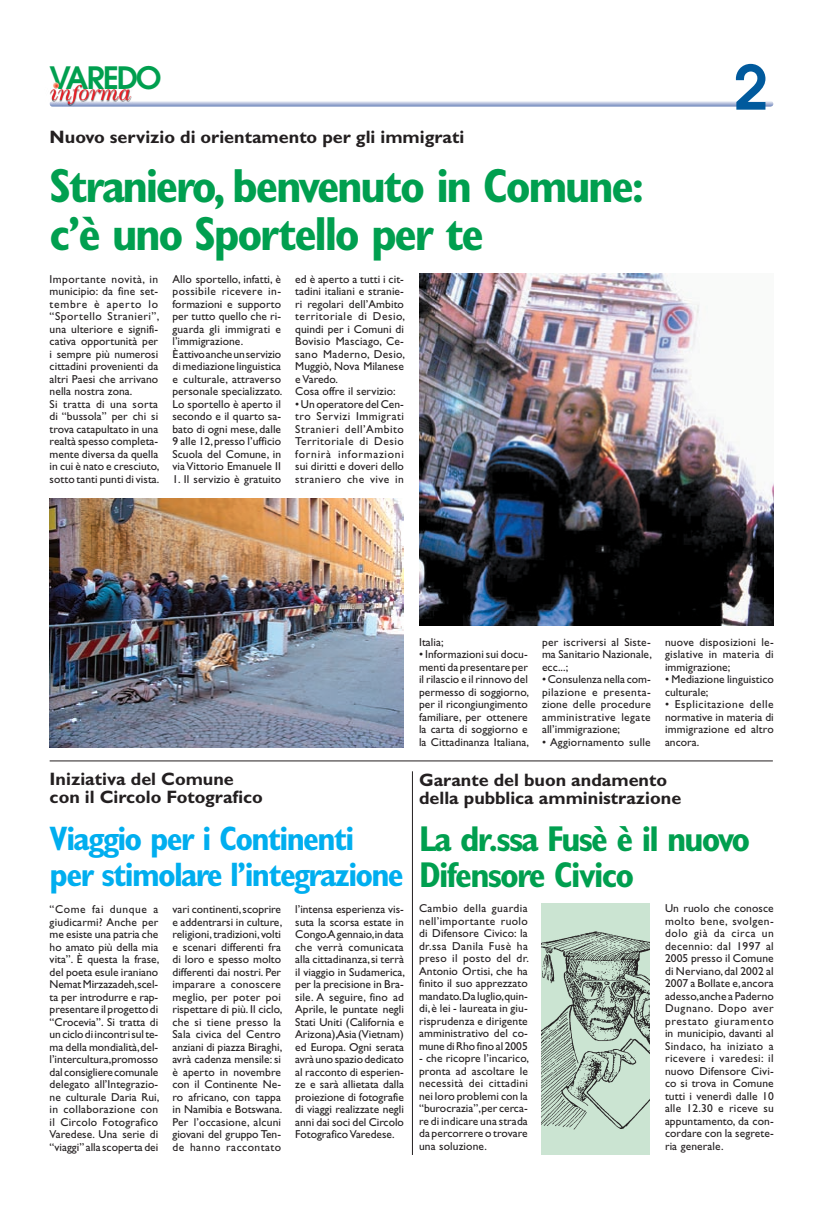
<style>
.page{position:relative;width:823px;height:1219px;background:#fff}
.page>*{position:absolute;margin:0;border:0;box-sizing:border-box;transform-origin:0 0}
.t1{font:600 60.6px "Avant Garde";color:#015a9d}
.t2{font:700 condensed 48px/48px "Gill Sans";letter-spacing:-.05em;color:#009f4f}
.t3{font:700 condensed 36px "Gill Sans";letter-spacing:-.05em;color:#009f4f}
.t4{font:700 condensed 34px/36px "Gill Sans";letter-spacing:-.05em;color:#00aeef}
.t5{font:600 30.6px "Avant Garde";letter-spacing:-.075em;color:#009f4f}
.t6{font:italic 22.1px "Century";letter-spacing:-.01em;color:#ee1d23}
.t7{font:700 18px/18px "Gill Sans";color:#231f20}
.t8{font:11.5px/12.5px "Gill Sans";letter-spacing:.005em;color:#231f20;text-align:justify}
.s1{font-size:36px;color:#009f4f}
</style>
<div class="page">
<svg style="left:155px;top:101px;width:617px;height:6px;background:#b5c0dc"></svg>
<div style="left:45px;top:80px;width:110px;height:27px;background:#231f20;opacity:.75"></div>
<svg style="left:53px;top:82px;width:6px;height:7px"></svg>
<hr style="left:50px;top:761px;width:722px;height:1px;background:#231f20">
<hr style="left:412px;top:771px;width:1px;height:384px;background:#231f20">
<div style="left:540px;top:904px;width:109px;height:251px;background:#cbe4d2"></div>
<img style="left:540px;top:917px;width:109px;height:225px">
<img style="left:50px;top:498px;width:353px;height:250px">
<img style="left:419px;top:273px;width:354px;height:352px">
<h3 class="t5" style="left:50px;top:58px;width:113px">VAREDO</h3>
<h3 class="t6" style="left:50px;top:80px;width:83px">informa</h3>
<h3 class="t7" style="left:50px;top:128px;width:416px">Nuovo servizio di orientamento per gli immigrati</h3>
<h2 class="t2" style="left:50px;top:162px;width:596px">Straniero, benvenuto in Comune: c’è uno Sportello per te</h2>
<p class="t8" style="left:50px;top:273px;width:111px;text-align:left">Importante novità, in municipio: da fine set&shy;tembre è aperto lo “Sportello Stranieri”, una ulteriore e signifi&shy;cativa opportunità per i sempre più numerosi cittadini provenienti da altri Paesi che arrivano nella nostra zona.<br>Si tratta di una sorta di “bussola” per chi si trova catapultato in una realtà spesso completa&shy;mente diversa da quella in cui è nato e cresciuto, sotto tanti punti di vista.</p>
<p class="t8" style="left:172px;top:273px;width:111px;text-align:left">Allo sportello, infatti, è possibile ricevere in&shy;formazioni e supporto per tutto quello che ri&shy;guarda gli immigrati e l’immigrazione.<br>È attivo anche un servizio di mediazione linguistica e culturale, attraverso personale specializzato.<br>Lo sportello è aperto il secondo e il quarto sa&shy;bato di ogni mese, dalle<br>9 alle 12, presso l’ufficio<br>Scuola del Comune, in via Vittorio Emanuele II</p>
<p class="t8" style="left:172px;top:473px;width:110px">1. Il servizio è gratuito</p>
<p class="t8" style="left:295px;top:273px;width:111px;text-align:left">ed è aperto a tutti i cit&shy;tadini italiani e stranie&shy;ri regolari dell’Ambito territoriale di Desio, quindi per i Comuni di<br>Bovisio Masciago, Ce&shy;sano Maderno, Desio,<br>Muggiò, Nova Milanese e Varedo.<br>Cosa offre il servizio:</p>
<p class="t8" style="left:295px;top:398px;width:110px">• Un operatore del Cen&shy;tro Servizi Immigrati Stranieri dell’Ambito Territoriale di Desio fornirà informazioni sui diritti e doveri dello straniero che vive in</p>
<h1 class="t1" style="left:733px;top:48px;width:35px">2</h1>
<p class="t8" style="left:419px;top:636px;width:26px">Italia;</p>
<p class="t8" style="left:419px;top:648px;width:111px">• Informazioni sui docu&shy;menti da presentare per il rilascio e il rinnovo del permesso di soggiorno, per il ricongiungimento familiare, per ottenere la carta di soggiorno e la Cittadinanza Italiana,</p>
<p class="t8" style="left:541px;top:636px;width:111px">per iscriversi al Siste&shy;ma Sanitario Nazionale, ecc...;</p>
<p class="t8" style="left:541px;top:673px;width:110px">• Consulenza nella com&shy;pilazione e presenta&shy;zione delle procedure amministrative legate all’immigrazione;</p>
<p class="t8" style="left:541px;top:736px;width:110px">• Aggiornamento sulle</p>
<p class="t8" style="left:664px;top:636px;width:110px">nuove disposizioni le&shy;gislative in materia di immigrazione;</p>
<p class="t8" style="left:664px;top:673px;width:110px">• Mediazione linguistico culturale;</p>
<p class="t8" style="left:664px;top:698px;width:110px">• Esplicitazione delle normative in materia di immigrazione ed altro ancora.</p>
<h3 class="t7" style="left:50px;top:770px;width:215px">Iniziativa del Comune con il Circolo Fotografico</h3>
<h3 class="t4" style="left:50px;top:821px;width:585px">Viaggio per i Continenti<br>per stimolare l’integrazione <span class="s1">Difensore Civico</span></h3>
<p class="t8" style="left:419px;top:902px;width:111px">Cambio della guardia nell’importante ruolo di Difensore Civico: la dr.ssa Danila Fusè ha preso il posto del dr.<br>Antonio Ortisi, che ha finito il suo apprezzato mandato.Da luglio,quin&shy;di, è lei - laureata in giu&shy;risprudenza e dirigente amministrativo del co&shy;mune di Rho fino al 2005</p>
<p class="t8" style="left:419px;top:1052px;width:111px">- che ricopre l’incarico, pronta ad ascoltare le necessità dei cittadini nei loro problemi con la “burocrazia”,per cerca&shy;re di indicare una strada da percorrere o trovare una soluzione.</p>
<h3 class="t7" style="left:419px;top:771px;width:263px">Garante del buon andamento della pubblica amministrazione</h3>
<h3 class="t3" style="left:419px;top:817px;width:332px">La dr.ssa Fusè è il nuovo</h3>
<p class="t8" style="left:664px;top:902px;width:110px">Un ruolo che conosce molto bene, svolgen&shy;dolo già da circa un decennio: dal 1997 al 2005 presso il Comune di Nerviano, dal 2002 al 2007 a Bollate e, ancora adesso,anche a Paderno Dugnano. Dopo aver prestato giuramento in municipio, davanti al Sindaco, ha iniziato a ricevere i varedesi: il nuovo Difensore Civi&shy;co si trova in Comune tutti i venerdì dalle 10 alle 12.30 e riceve su appuntamento, da con&shy;cordare con la segrete&shy;ria generale.</p>
<p class="t8" style="left:50px;top:903px;width:111px">“Come fai dunque a giudicarmi? Anche per me esiste una patria che ho amato più della mia vita”. È questa la frase, del poeta esule iraniano Nemat Mirzazadeh,scel&shy;ta per introdurre e rap&shy;presentare il progetto di “Crocevia”. Si tratta di un ciclo di incontri sul te&shy;ma della mondialità, del&shy;l’intercultura,promosso dal consigliere comunale delegato all’Integrazio&shy;ne culturale Daria Rui, in collaborazione con il Circolo Fotografico Varedese. Una serie di “viaggi” alla scoperta dei</p>
<p class="t8" style="left:172px;top:903px;width:111px">vari continenti, scoprire e addentrarsi in culture, religioni, tradizioni, volti e scenari differenti fra di loro e spesso molto differenti dai nostri. Per imparare a conoscere meglio, per poter poi rispettare di più. Il ciclo, che si tiene presso la Sala civica del Centro anziani di piazza Biraghi, avrà cadenza mensile: si è aperto in novembre con il Continente Ne&shy;ro africano, con tappa in Namibia e Botswana.<br>Per l’occasione, alcuni giovani del gruppo Ten&shy;de hanno raccontato</p>
<p class="t8" style="left:295px;top:903px;width:111px">l’intensa esperienza vis&shy;suta la scorsa estate in Congo.A gennaio,in data che verrà comunicata alla cittadinanza, si terrà il viaggio in Sudamerica, per la precisione in Bra&shy;sile. A seguire, fino ad Aprile, le puntate negli Stati Uniti (California e Arizona),Asia (Vietnam) ed Europa. Ogni serata avrà uno spazio dedicato al racconto di esperien&shy;ze e sarà allietata dalla proiezione di fotografie di viaggi realizzate negli anni dai soci del Circolo Fotografico Varedese.</p>
</div>
